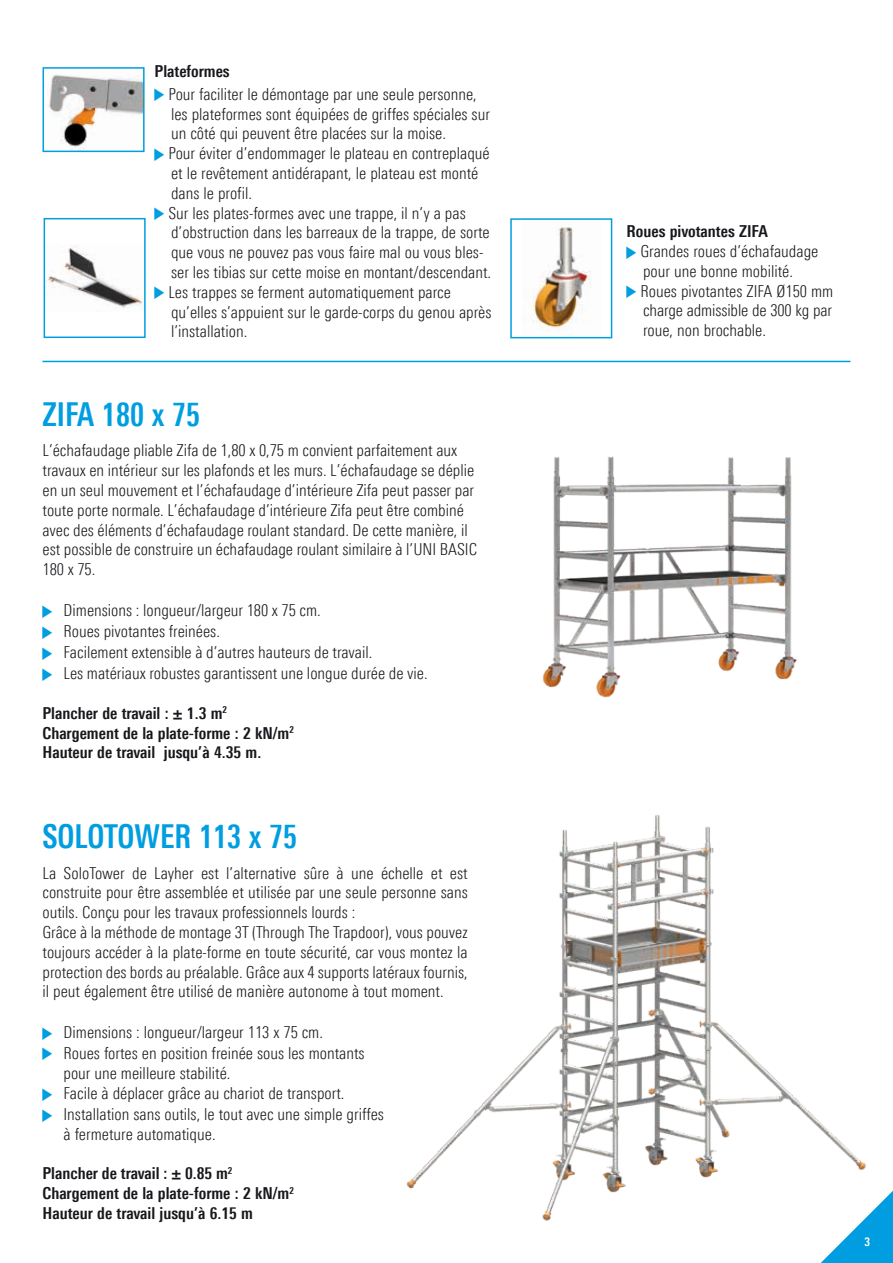
<style>
.page{position:relative;width:893px;height:1263px;background:#fff}
.page>*{position:absolute;margin:0;border:0;box-sizing:border-box;transform-origin:0 0}
.t1{font:700 33px "Linotype Univers 620 Cn";color:#009ee0;scale:.9 1}
.t2{font:300 16.5px/19.8px "Linotype Univers 320 Cn";color:#1a171c}
.t3{font:700 16.5px/19.8px "Linotype Univers 620 Cn";color:#1a171c}
.t4{font:700 12px "Linotype Univers 620 Cn";color:#fff}
</style>
<div class="page">
<svg style="left:821px;top:1191px;width:72px;height:72px"></svg>
<img style="left:49px;top:74px;width:93px;height:75px">
<div style="left:43px;top:67px;width:102px;height:85px;border:2px solid #009ee0"></div>
<img style="left:48px;top:245px;width:95px;height:63px">
<div style="left:44px;top:218px;width:102px;height:120px;border:2px solid #009ee0"></div>
<img style="left:542px;top:456px;width:255px;height:242px">
<img style="left:406px;top:815px;width:466px;height:412px">
<img style="left:531px;top:227px;width:60px;height:102px">
<div style="left:510px;top:218px;width:102px;height:120px;border:2px solid #009ee0"></div>
<hr style="left:43px;top:361px;width:807px;height:1px;background:#009ee0">
<p class="t3" style="left:155px;top:61px;width:77px">Plateformes</p>
<p class="t2" style="left:168px;top:84px;width:324px">Pour faciliter le démontage par une seule personne, les plateformes sont équipées de griffes spéciales sur un côté qui peuvent être placées sur la moise.<br>Pour éviter d’endommager le plateau en contreplaqué et le revêtement antidérapant, le plateau est monté dans le profil.<br>Sur les plates-formes avec une trappe, il n’y a pas d’obstruction dans les barreaux de la trappe, de sorte que vous ne pouvez pas vous faire mal ou vous bles&shy;ser les tibias sur cette moise en montant/descendant.<br>Les trappes se ferment automatiquement parce qu’elles s’appuient sur le garde-corps du genou après l’installation.</p>
<h1 class="t1" style="left:43px;top:395px;width:177px">ZIFA 180 x 75</h1>
<p class="t2" style="left:43px;top:441px;width:436px">L’échafaudage pliable Zifa de 1,80 x 0,75 m convient parfaitement aux travaux en intérieur sur les plafonds et les murs. L’échafaudage se déplie en un seul mouvement et l’échafaudage d’intérieure Zifa peut passer par toute porte normale. L’échafaudage d’intérieure Zifa peut être combiné avec des éléments d’échafaudage roulant standard. De cette manière, il est possible de construire un échafaudage roulant similaire à l’UNI BASIC 180 x 75.</p>
<p class="t2" style="left:64px;top:600px;width:366px;line-height:21px">Dimensions : longueur/largeur 180 x 75 cm.<br>Roues pivotantes freinées.<br>Facilement extensible à d’autres hauteurs de travail.<br>Les matériaux robustes garantissent une longue durée de vie.</p>
<p class="t3" style="left:43px;top:703px;width:253px">Plancher de travail : ± 1.3 m<sup>2<br></sup>Chargement de la plate-forme : 2 kN/m<sup>2<br></sup>Hauteur de travail jusqu’à 4.35 m.</p>
<h1 class="t1" style="left:43px;top:817px;width:285px">SOLOTOWER 113 x 75</h1>
<p class="t2" style="left:43px;top:863px;width:427px">La SoloTower de Layher est l’alternative sûre à une échelle et est construite pour être assemblée et utilisée par une seule personne sans outils. Conçu pour les travaux professionnels lourds :<br>Grâce à la méthode de montage 3T (Through The Trapdoor), vous pouvez toujours accéder à la plate-forme en toute sécurité, car vous montez la protection des bords au préalable. Grâce aux 4 supports latéraux fournis, il peut également être utilisé de manière autonome à tout moment.</p>
<p class="t2" style="left:64px;top:1022px;width:322px;line-height:20.4px">Dimensions : longueur/largeur 113 x 75 cm.<br>Roues fortes en position freinée sous les montants pour une meilleure stabilité.<br>Facile à déplacer grâce au chariot de transport.<br>Installation sans outils, le tout avec une simple griffes à fermeture automatique.</p>
<p class="t3" style="left:43px;top:1163px;width:253px">Plancher de travail : ± 0.85 m<sup>2<br></sup>Chargement de la plate-forme : 2 kN/m<sup>2<br></sup>Hauteur de travail jusqu’à 6.15 m</p>
<p class="t3" style="left:627px;top:221px;width:143px">Roues pivotantes ZIFA</p>
<p class="t2" style="left:640px;top:241px;width:194px">Grandes roues d’échafaudage pour une bonne mobilité.<br>Roues pivotantes ZIFA Ø150 mm charge admissible de 300 kg par roue, non brochable.</p>
<p class="t4" style="left:865px;top:1235px;width:7px">3</p>
</div>
